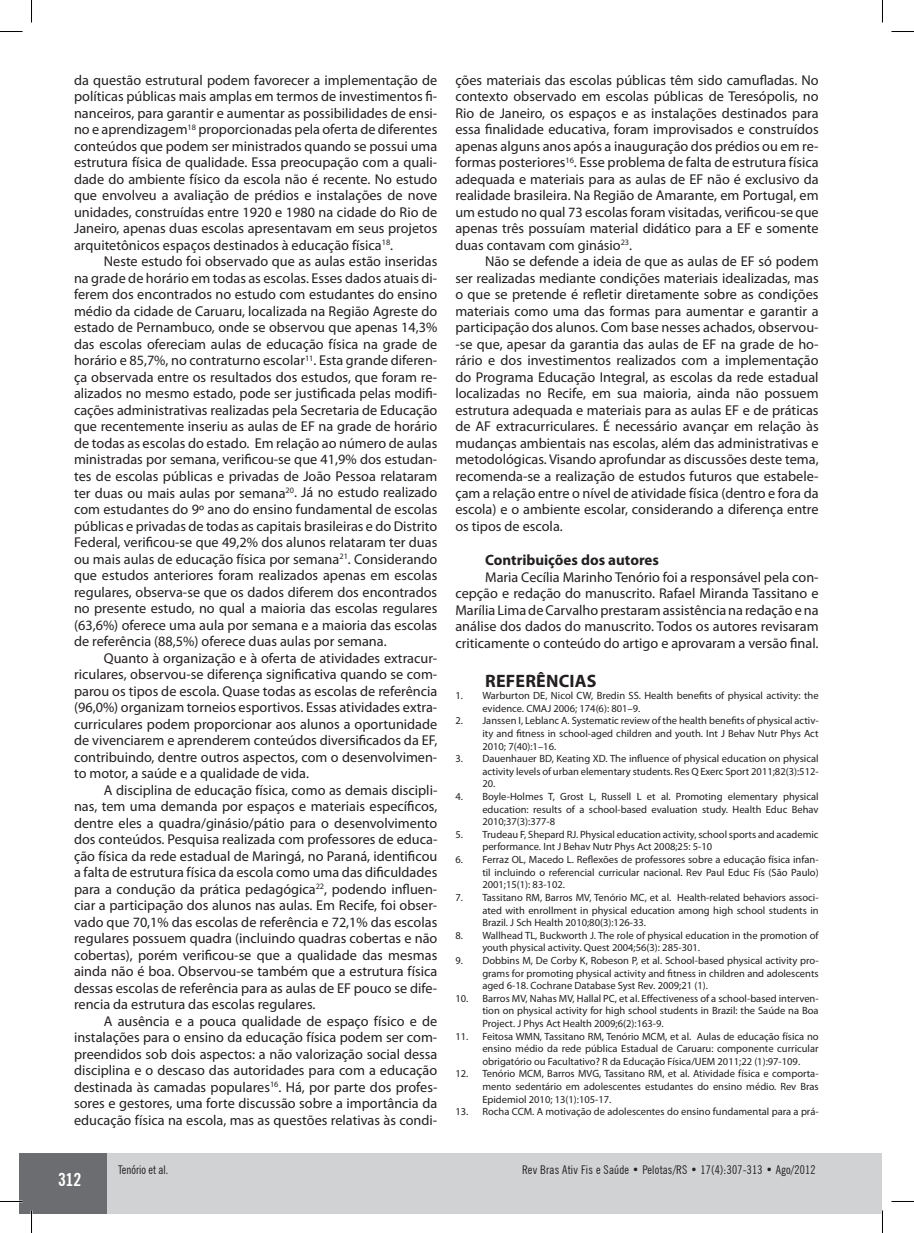
<style>
.page{position:relative;width:914px;height:1233px;background:#fff}
.page>*{position:absolute;margin:0;border:0;box-sizing:border-box;transform-origin:0 0}
.t1{font:700 18px "Myriad Pro";letter-spacing:.01em;color:#231f20}
.t2{font:700 condensed 18px "News Gothic BT";color:#fff}
.t3{font:700 15px "Myriad Pro";color:#231f20}
.t4{font:14.25px/16.5px "Myriad Pro";color:#231f20;text-align:justify}
.t5{font:condensed 12px "News Gothic BT";letter-spacing:.02em;color:#231f20}
.t6{font:condensed 12px "News Gothic BT";color:#231f20}
.t7{font:10.5px/12.6px "Myriad Pro";color:#231f20;text-align:justify}
</style>
<div class="page">
<div style="left:19px;top:1153px;width:89px;height:60px;background:#6c6d70"></div>
<div style="left:107px;top:1153px;width:774px;height:60px;background:#d1d2d4"></div>
<hr style="left:0;top:1200px;width:22px;height:2px;background:#fff">
<svg style="left:0;top:31px;width:22px;height:1px"></svg>
<svg style="left:891px;top:31px;width:22px;height:1px"></svg>
<svg style="left:0;top:1201px;width:22px;height:1px"></svg>
<svg style="left:891px;top:1201px;width:22px;height:1px"></svg>
<svg style="left:31px;top:0;width:1px;height:23px"></svg>
<svg style="left:31px;top:1210px;width:1px;height:22px"></svg>
<svg style="left:882px;top:0;width:1px;height:23px"></svg>
<svg style="left:882px;top:1210px;width:1px;height:22px"></svg>
<p class="t4" style="left:74px;top:71px;width:365px">da questão estrutural podem favorecer a implementação de políticas públicas mais amplas em termos de investimentos fi&shy;nanceiros, para garantir e aumentar as possibilidades de ensi&shy;no e aprendizagem<sup>18</sup> proporcionadas pela oferta de diferentes conteúdos que podem ser ministrados quando se possui uma estrutura física de qualidade. Essa preocupação com a quali&shy;dade do ambiente físico da escola não é recente. No estudo que envolveu a avaliação de prédios e instalações de nove unidades, construídas entre 1920 e 1980 na cidade do Rio de Janeiro, apenas duas escolas apresentavam em seus projetos arquitetônicos espaços destinados à educação física<sup>18</sup>.</p>
<p class="t4" style="left:74px;top:253px;width:365px;text-indent:30px">Neste estudo foi observado que as aulas estão inseridas na grade de horário em todas as escolas. Esses dados atuais di&shy;ferem dos encontrados no estudo com estudantes do ensino médio da cidade de Caruaru, localizada na Região Agreste do estado de Pernambuco, onde se observou que apenas 14,3% das escolas ofereciam aulas de educação física na grade de horário e 85,7%, no contraturno escolar<sup>11</sup>. Esta grande diferen&shy;ça observada entre os resultados dos estudos, que foram re&shy;alizados no mesmo estado, pode ser justificada pelas modifi&shy;cações administrativas realizadas pela Secretaria de Educação que recentemente inseriu as aulas de EF na grade de horário de todas as escolas do estado. Em relação ao número de aulas ministradas por semana, verificou-se que 41,9% dos estudan&shy;tes de escolas públicas e privadas de João Pessoa relataram ter duas ou mais aulas por semana<sup>20</sup>. Já no estudo realizado com estudantes do 9º ano do ensino fundamental de escolas públicas e privadas de todas as capitais brasileiras e do Distrito Federal, verificou-se que 49,2% dos alunos relataram ter duas ou mais aulas de educação física por semana<sup>21</sup>. Considerando que estudos anteriores foram realizados apenas em escolas regulares, observa-se que os dados diferem dos encontrados no presente estudo, no qual a maioria das escolas regulares (63,6%) oferece uma aula por semana e a maioria das escolas de referência (88,5%) oferece duas aulas por semana.</p>
<p class="t4" style="left:74px;top:649px;width:365px;text-indent:30px">Quanto à organização e à oferta de atividades extracur&shy;riculares, observou-se diferença significativa quando se com&shy;parou os tipos de escola. Quase todas as escolas de referência (96,0%) organizam torneios esportivos. Essas atividades extra&shy;curriculares podem proporcionar aos alunos a oportunidade de vivenciarem e aprenderem conteúdos diversificados da EF, contribuindo, dentre outros aspectos, com o desenvolvimen&shy;to motor, a saúde e a qualidade de vida.</p>
<p class="t4" style="left:74px;top:781px;width:365px;text-indent:30px">A disciplina de educação física, como as demais discipli&shy;nas, tem uma demanda por espaços e materiais específicos, dentre eles a quadra/ginásio/pátio para o desenvolvimento dos conteúdos. Pesquisa realizada com professores de educa&shy;ção física da rede estadual de Maringá, no Paraná, identificou a falta de estrutura física da escola como uma das dificuldades para a condução da prática pedagógica<sup>22</sup>, podendo influen&shy;ciar a participação dos alunos nas aulas. Em Recife, foi obser&shy;vado que 70,1% das escolas de referência e 72,1% das escolas regulares possuem quadra (incluindo quadras cobertas e não cobertas), porém verificou-se que a qualidade das mesmas ainda não é boa. Observou-se também que a estrutura física dessas escolas de referência para as aulas de EF pouco se dife&shy;rencia da estrutura das escolas regulares.</p>
<p class="t4" style="left:74px;top:1012px;width:365px;text-indent:30px">A ausência e a pouca qualidade de espaço físico e de instalações para o ensino da educação física podem ser com&shy;preendidos sob dois aspectos: a não valorização social dessa disciplina e o descaso das autoridades para com a educação destinada às camadas populares<sup>16</sup>. Há, por parte dos profes&shy;sores e gestores, uma forte discussão sobre a importância da educação física na escola, mas as questões relativas às condi-</p>
<p class="t4" style="left:455px;top:71px;width:365px">ções materiais das escolas públicas têm sido camufladas. No contexto observado em escolas públicas de Teresópolis, no Rio de Janeiro, os espaços e as instalações destinados para essa finalidade educativa, foram improvisados e construídos apenas alguns anos após a inauguração dos prédios ou em re&shy;formas posteriores<sup>16</sup>. Esse problema de falta de estrutura física adequada e materiais para as aulas de EF não é exclusivo da realidade brasileira. Na Região de Amarante, em Portugal, em um estudo no qual 73 escolas foram visitadas, verificou-se que apenas três possuíam material didático para a EF e somente duas contavam com ginásio<sup>23</sup>.</p>
<p class="t4" style="left:455px;top:253px;width:365px;text-indent:30px">Não se defende a ideia de que as aulas de EF só podem ser realizadas mediante condições materiais idealizadas, mas o que se pretende é refletir diretamente sobre as condições materiais como uma das formas para aumentar e garantir a participação dos alunos. Com base nesses achados, observou--se que, apesar da garantia das aulas de EF na grade de ho&shy;rário e dos investimentos realizados com a implementação do Programa Educação Integral, as escolas da rede estadual localizadas no Recife, em sua maioria, ainda não possuem estrutura adequada e materiais para as aulas EF e de práticas de AF extracurriculares. É necessário avançar em relação às mudanças ambientais nas escolas, além das administrativas e metodológicas. Visando aprofundar as discussões deste tema, recomenda-se a realização de estudos futuros que estabele&shy;çam a relação entre o nível de atividade física (dentro e fora da escola) e o ambiente escolar, considerando a diferença entre os tipos de escola.</p>
<p class="t3" style="left:485px;top:550px;width:175px">Contribuições dos autores</p>
<p class="t4" style="left:455px;top:568px;width:365px;text-indent:30px">Maria Cecília Marinho Tenório foi a responsável pela con&shy;cepção e redação do manuscrito. Rafael Miranda Tassitano e Marília Lima de Carvalho prestaram assistência na redação e na análise dos dados do manuscrito. Todos os autores revisaram criticamente o conteúdo do artigo e aprovaram a versão final.</p>
<p class="t1" style="left:485px;top:668px;width:113px">Referências</p>
<p class="t7" style="left:482px;top:689px;width:338px;text-indent:-27px">1. Warburton DE, Nicol CW, Bredin SS. Health benefits of physical activity: the evidence. CMAJ 2006; 174(6): 801–9.</p>
<p class="t7" style="left:482px;top:714px;width:338px;text-indent:-27px">2. Janssen I, Leblanc A. Systematic review of the health benefits of physical activ&shy;ity and fitness in school-aged children and youth. Int J Behav Nutr Phys Act 2010; 7(40):1–16.</p>
<p class="t7" style="left:482px;top:752px;width:338px;text-indent:-27px">3. Dauenhauer BD, Keating XD. The influence of physical education on physical activity levels of urban elementary students. Res Q Exerc Sport 2011;82(3):512- 20.</p>
<p class="t7" style="left:482px;top:790px;width:338px;text-indent:-27px">4. Boyle-Holmes T, Grost L, Russell L et al. Promoting elementary physical education: results of a school-based evaluation study. Health Educ Behav 2010;37(3):377-8</p>
<p class="t7" style="left:482px;top:827px;width:338px;text-indent:-27px">5. Trudeau F, Shepard RJ. Physical education activity, school sports and academic performance. Int J Behav Nutr Phys Act 2008;25: 5-10</p>
<p class="t7" style="left:482px;top:853px;width:338px;text-indent:-27px">6. Ferraz OL, Macedo L. Reflexões de professores sobre a educação física infan&shy;til incluindo o referencial curricular nacional. Rev Paul Educ Fís (São Paulo)<br>2001;15(1): 83-102.</p>
<p class="t7" style="left:482px;top:890px;width:338px;text-indent:-27px">7. Tassitano RM, Barros MV, Tenório MC, et al. Health-related behaviors associ&shy;ated with enrollment in physical education among high school students in Brazil. J Sch Health 2010;80(3):126-33.</p>
<p class="t7" style="left:482px;top:928px;width:338px;text-indent:-27px">8. Wallhead TL, Buckworth J. The role of physical education in the promotion of youth physical activity. Quest 2004;56(3): 285-301.</p>
<p class="t7" style="left:482px;top:953px;width:338px;text-indent:-27px">9. Dobbins M, De Corby K, Robeson P, et al. School-based physical activity pro&shy;grams for promoting physical activity and fitness in children and adolescents aged 6-18. Cochrane Database Syst Rev. 2009;21 (1).</p>
<p class="t7" style="left:482px;top:991px;width:338px;text-indent:-27px">10. Barros MV, Nahas MV, Hallal PC, et al. Effectiveness of a school-based interven&shy;tion on physical activity for high school students in Brazil: the Saúde na Boa Project. J Phys Act Health 2009;6(2):163-9.</p>
<p class="t7" style="left:482px;top:1029px;width:338px;text-indent:-27px">11. Feitosa WMN, Tassitano RM, Tenório MCM, et al. Aulas de educação física no ensino médio da rede pública Estadual de Caruaru: componente curricular obrigatório ou Facultativo? R da Educação Física/UEM 2011;22 (1):97-109.</p>
<p class="t7" style="left:482px;top:1067px;width:338px;text-indent:-27px">12. Tenório MCM, Barros MVG, Tassitano RM, et al. Atividade física e comporta&shy;mento sedentário em adolescentes estudantes do ensino médio. Rev Bras Epidemiol 2010; 13(1):105-17.</p>
<p class="t7" style="left:455px;top:1105px;width:365px">13. Rocha CCM. A motivação de adolescentes do ensino fundamental para a prá-</p>
<p class="t2" style="left:58px;top:1168px;width:25px">312</p>
<p class="t6" style="left:118px;top:1162px;width:52px">Tenório et al.</p>
<p class="t5" style="left:522px;top:1162px;width:295px">Rev Bras Ativ Fis e Saúde • Pelotas/RS • 17(4):307-313 • Ago/2012</p>
</div>
